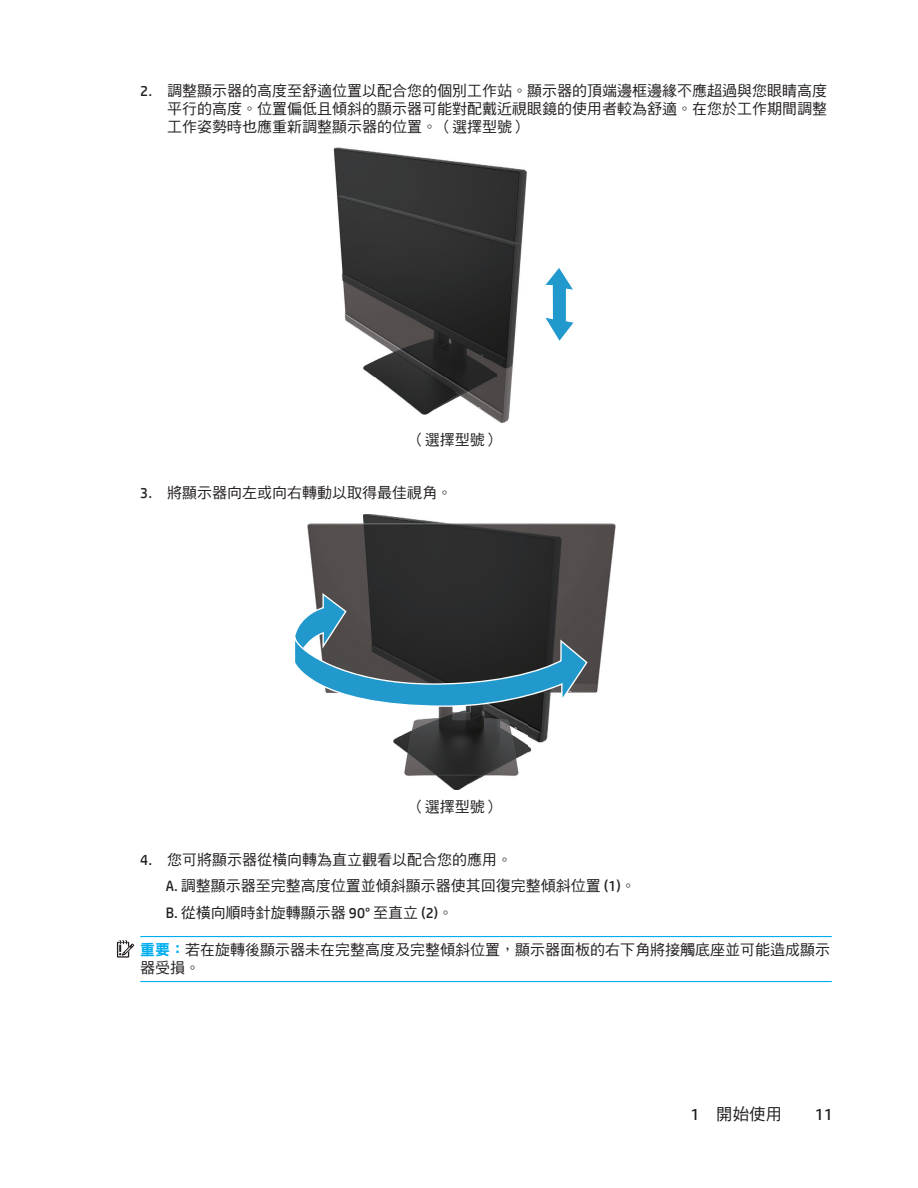
<style>
.page{position:relative;width:918px;height:1188px;background:#fff}
.page>*{position:absolute;margin:0;border:0;box-sizing:border-box;transform-origin:0 0}
.t1{font:16.5px "DF Hei Std W5";color:#231f20}
.t2{font:16.5px "HP Simplified";color:#231f20}
.t3{font:15px/18px "DF Hei Std W5";color:#231f20}
.s1{font-family:"HP Simplified"}
.s2{font-family:"DF Hei Std W9";color:#00aeef}
</style>
<div class="page">
<svg style="left:545px;top:268px;width:29px;height:73px"></svg>
<img style="left:334px;top:148px;width:193px;height:275px">
<img style="left:307px;top:514px;width:309px;height:276px">
<svg style="left:295px;top:593px;width:293px;height:114px;background:#46606c"></svg>
<hr style="left:141px;top:936px;width:690px;height:1px;background:#00aeef">
<hr style="left:141px;top:981px;width:690px;height:1px;background:#00aeef">
<div style="left:117px;top:942px;width:12px;height:16px;border:1px solid #231d1f"></div>
<svg style="left:119px;top:940px;width:15px;height:17px"></svg>
<p class="t3" style="left:167px;top:81px;width:662px;text-align:justify;text-indent:-27px"><span class="s1">2.</span> 調整顯示器的高度至舒適位置以配合您的個別工作站。顯示器的頂端邊框邊緣不應超過與您眼睛高度平行的高度。位置偏低且傾斜的顯示器可能對配戴近視眼鏡的使用者較為舒適。在您於工作期間調整工作姿勢時也應重新調整顯示器的位置。（選擇型號）</p>
<p class="t3" style="left:410px;top:431px;width:91px">（選擇型號）</p>
<p class="t3" style="left:140px;top:484px;width:313px"><span class="s1">3.</span> 將顯示器向左或向右轉動以取得最佳視角。</p>
<p class="t3" style="left:410px;top:797px;width:91px">（選擇型號）</p>
<p class="t3" style="left:166px;top:846px;width:472px;line-height:26.5px;text-indent:-26px"><span class="s1">4.</span> 您可將顯示器從橫向轉為直立觀看以配合您的應用。<br><span class="s1">A.</span> 調整顯示器至完整高度位置並傾斜顯示器使其回復完整傾斜位置 <span class="s1">(1)</span>。<br><span class="s1">B.</span> 從橫向順時針旋轉顯示器 <span class="s1">90°</span> 至直立 <span class="s1">(2)</span>。</p>
<p class="t3" style="left:140px;top:940px;width:691px"><span class="s2">重要：</span>若在旋轉後顯示器未在完整高度及完整傾斜位置，顯示器面板的右下角將接觸底座並可能造成顯示器受損。</p>
<p class="t1" style="left:691px;top:1105px;width:93px"><span class="s1">1</span> 開始使用</p>
<p class="t2" style="left:815px;top:1103px;width:19px">11</p>
</div>
